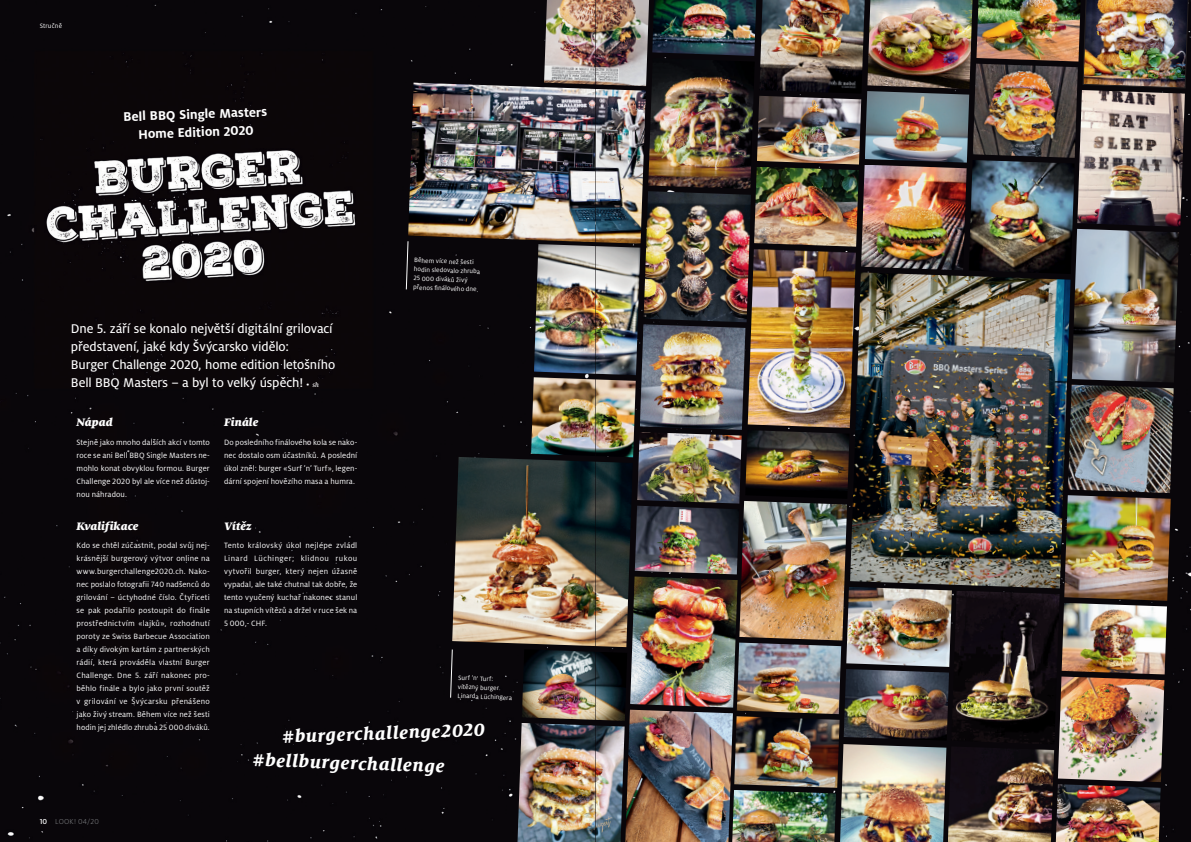
<style>
.page{position:relative;width:1191px;height:842px;background:#fff}
.page>*{position:absolute;margin:0;border:0;box-sizing:border-box;transform-origin:0 0}
.t1{font:italic 800 19.2px "Milo Serif Pro";color:#fff}
.t2{font:14px/18px "Milo Pro Text";letter-spacing:-.01em;color:#fff}
.t3{font:700 14px/18px "Milo Pro";color:#fff;text-align:center}
.t4{font:italic 900 12px "Milo Serif Pro";letter-spacing:.01em;color:#fff}
.t5{font:8.5px/13px "Milo Pro";letter-spacing:.01em;color:#fff;text-align:justify}
.t6{font:300 8px "Milo Pro";letter-spacing:.03em;color:#808285}
.t7{font:7px/9px "Milo Pro";letter-spacing:.02em;color:#fff}
.s1{font-family:"Milo Serif Pro";font-size:8.5px}
.s2{font-family:"Milo Serif Pro";font-weight:500;font-style:italic;font-size:7px}
.s3{font-weight:900}
.s4{font-weight:500;color:#fff}
</style>
<div class="page">
<div style="left:0;top:0;width:595px;height:842px;background:#09060a"></div>
<img style="left:408px;top:83px;width:187px;height:159px">
<img style="left:452px;top:457px;width:143px;height:189px">
<img style="left:544px;top:0;width:51px;height:84px">
<img style="left:534px;top:244px;width:61px;height:130px">
<img style="left:531px;top:377px;width:64px;height:79px">
<img style="left:522px;top:649px;width:73px;height:71px">
<img style="left:517px;top:723px;width:78px;height:119px">
<svg style="left:406px;top:241px;width:2px;height:49px"></svg>
<svg style="left:450px;top:649px;width:3px;height:49px"></svg>
<div style="left:595px;top:0;width:596px;height:842px;background:#09060a"></div>
<img style="left:1070px;top:385px;width:103px;height:108px">
<img style="left:652px;top:0;width:104px;height:56px">
<img style="left:595px;top:89px;width:51px;height:155px">
<img style="left:595px;top:462px;width:37px;height:185px">
<img style="left:595px;top:0;width:54px;height:86px">
<img style="left:760px;top:0;width:104px;height:92px">
<img style="left:867px;top:0;width:105px;height:89px">
<img style="left:976px;top:0;width:104px;height:62px">
<img style="left:1083px;top:0;width:107px;height:89px">
<img style="left:595px;top:246px;width:45px;height:129px">
<img style="left:648px;top:58px;width:105px;height:131px">
<img style="left:757px;top:96px;width:104px;height:69px">
<img style="left:865px;top:91px;width:104px;height:72px">
<img style="left:973px;top:64px;width:104px;height:94px">
<img style="left:733px;top:790px;width:103px;height:52px">
<img style="left:595px;top:379px;width:41px;height:78px">
<img style="left:640px;top:324px;width:105px;height:106px">
<img style="left:754px;top:167px;width:104px;height:80px">
<img style="left:861px;top:165px;width:105px;height:105px">
<img style="left:737px;top:643px;width:104px;height:71px">
<img style="left:637px;top:432px;width:104px;height:72px">
<img style="left:747px;top:249px;width:109px;height:179px">
<img style="left:1071px;top:229px;width:108px;height:153px">
<img style="left:968px;top:160px;width:106px;height:114px">
<img style="left:635px;top:506px;width:103px;height:68px">
<img style="left:745px;top:430px;width:104px;height:58px">
<img style="left:1064px;top:495px;width:106px;height:106px">
<img style="left:595px;top:654px;width:30px;height:67px">
<img style="left:630px;top:576px;width:107px;height:132px">
<img style="left:846px;top:587px;width:106px;height:80px">
<img style="left:948px;top:748px;width:106px;height:94px">
<img style="left:1061px;top:603px;width:106px;height:71px">
<img style="left:595px;top:725px;width:29px;height:117px">
<img style="left:625px;top:710px;width:108px;height:132px">
<img style="left:739px;top:501px;width:108px;height:139px">
<img style="left:1058px;top:676px;width:106px;height:106px">
<img style="left:843px;top:669px;width:106px;height:70px">
<img style="left:1055px;top:784px;width:105px;height:58px">
<img style="left:840px;top:744px;width:106px;height:98px">
<img style="left:1077px;top:90px;width:107px;height:137px">
<img style="left:643px;top:191px;width:108px;height:131px">
<img style="left:951px;top:591px;width:108px;height:153px">
<img style="left:734px;top:716px;width:105px;height:72px">
<img style="left:850px;top:272px;width:220px;height:316px">
<p class="t7" style="left:40px;top:22px;width:24px">Stručně</p>
<h2 class="t3" style="left:123px;top:108px;width:145px;rotate:-2deg">Bell BBQ Single Masters<br>Home Edition 2020</h2>
<h2 class="t2" style="left:71px;top:320px;width:266px">Dne 5. září se konalo největší digitální grilovací představení, jaké kdy Švýcarsko vidělo:<br>Burger Challenge 2020, home edition letošního Bell BBQ Masters – a byl to velký úspěch! <span class="s1">•</span> <span class="s2">sh</span></h2>
<p class="t7" style="left:414px;top:256px;width:68px;rotate:2deg">Během více než šesti hodin sledovalo zhruba<br>25 000 diváků živý přenos fi nálového dne.</p>
<h3 class="t4" style="left:77px;top:415px;width:38px">Nápad</h3>
<p class="t5" style="left:77px;top:436px;width:135px">Stejně jako mnoho dalších akcí v tomto roce se ani Bell BBQ Single Masters ne&shy;mohlo konat obvyklou formou. Burger Challenge 2020 byl ale více než důstoj&shy;nou náhradou.</p>
<h3 class="t4" style="left:77px;top:519px;width:63px">Kvalifikace</h3>
<p class="t5" style="left:77px;top:539px;width:135px">Kdo se chtěl zúčastnit, podal svůj nej&shy;krásnější burgerový výtvor online na www.burgerchallenge2020.ch. Nako&shy;nec poslalo fotografii 740 nadšenců do grilování – úctyhodné číslo. Čtyřiceti se pak podařilo postoupit do finále prostřednictvím «lajků», rozhodnutí poroty ze Swiss Barbecue Association a díky divokým kartám z partnerských rádií, která prováděla vlastní Burger Challenge. Dne 5. září nakonec pro&shy;běhlo finále a bylo jako první soutěž v grilování ve Švýcarsku přenášeno jako živý stream. Během více než šesti hodin jej zhlédlo zhruba 25 000 diváků.</p>
<h3 class="t4" style="left:224px;top:415px;width:36px">Finále</h3>
<p class="t5" style="left:224px;top:436px;width:135px">Do posledního finálového kola se nako&shy;nec dostalo osm účastníků. A poslední úkol zněl: burger «Surf ʼnʼ Turf», legen&shy;dární spojení hovězího masa a humra.</p>
<h3 class="t4" style="left:224px;top:519px;width:29px">Vítěz</h3>
<p class="t5" style="left:224px;top:539px;width:135px">Tento královský úkol nejlépe zvládl Linard Lüchinger; klidnou rukou vytvořil burger, který nejen úžasně vypadal, ale také chutnal tak dobře, že tento vyučený kuchař nakonec stanul na stupních vítězů a držel v ruce šek na 5 000,- CHF.</p>
<p class="t7" style="left:458px;top:673px;width:56px;rotate:2deg">Surf ʼnʼ Turf: vítězný burger<br>Linarda Lüchingera</p>
<h1 class="t1" style="left:282px;top:725px;width:203px;rotate:-2deg"><span class="s3">#</span>burgerchallenge2020</h1>
<h1 class="t1" style="left:254px;top:748px;width:193px;rotate:2deg"><span class="s3">#</span>bellburgerchallenge</h1>
<p class="t6" style="left:40px;top:817px;width:61px"><span class="s4">10</span> LOOK! 04/20</p>
</div>
